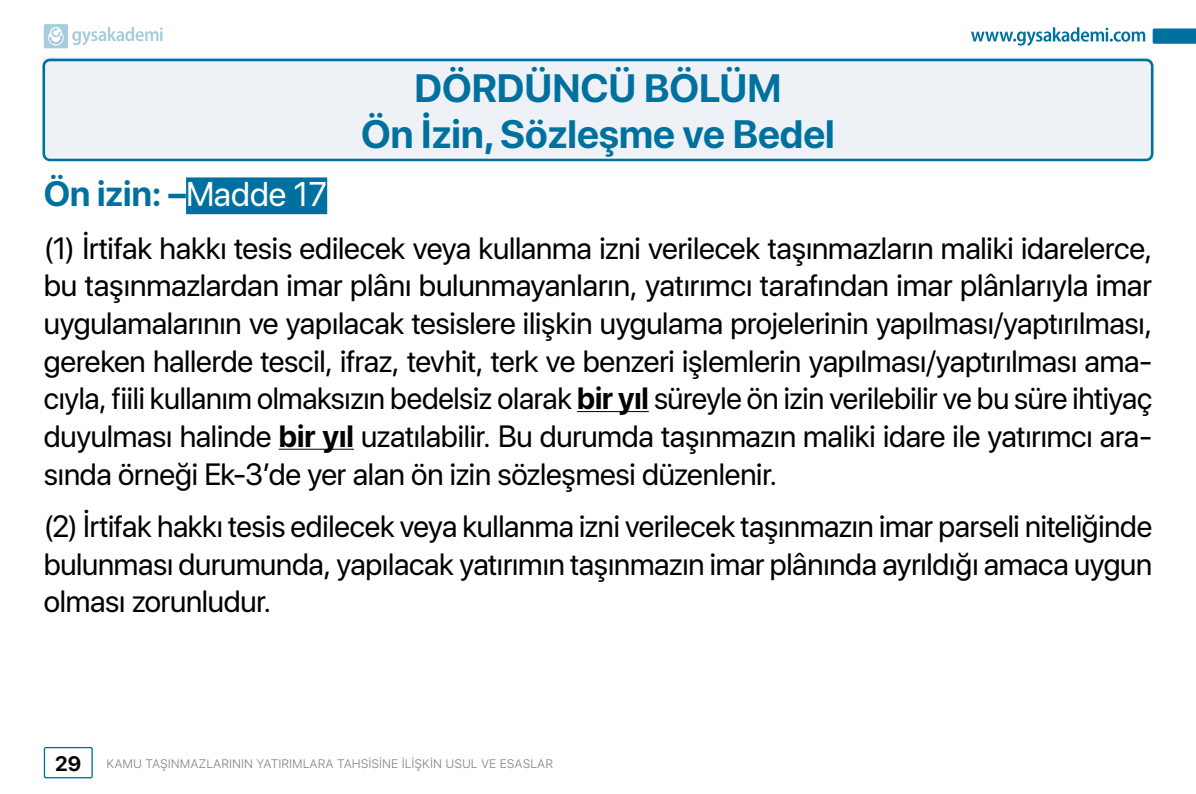
<style>
.page{position:relative;width:1196px;height:794px;background:#fff}
.page>*{position:absolute;margin:0;border:0;box-sizing:border-box;transform-origin:0 0}
.t1{font:700 39.38px/45.5px "SF Pro Display";color:#00719e;text-align:center}
.t2{font:700 35px "SF Pro Display";color:#00719e}
.t3{font:30.62px/37.6px "SF Pro Display";letter-spacing:-.005em;color:#000;text-align:justify}
.t4{font:700 20.82px "SF Pro Display";color:#000}
.t5{font:300 12.25px "SF Pro Text";color:#808080}
.s1{font-weight:400;font-size:34.12px;color:#fff}
.s2{font-weight:700}
</style>
<div class="page">
<div style="left:44px;top:57px;width:1108px;height:100px;background:#eef1f5"></div>
<div style="left:42px;top:59px;width:1111px;height:102px;border:3px solid #00719e;border-radius:6px"></div>
<div style="left:186px;top:177px;width:141px;height:37px;background:#00719e"></div>
<hr style="left:577px;top:411px;width:71px;height:1px;background:#000">
<hr style="left:279px;top:449px;width:75px;height:1px;background:#000">
<div style="left:44px;top:747px;width:49px;height:31px;border:1px solid #00719e;border-radius:2px"></div>
<svg style="left:971px;top:27px;width:173px;height:19px"></svg>
<svg style="left:1152px;top:28px;width:43px;height:16px"></svg>
<svg style="left:44px;top:24px;width:119px;height:24px"></svg>
<p class="t1" style="left:361px;top:66px;width:475px">DÖRDÜNCÜ BÖLÜM<br>Ön İzin, Sözleşme ve Bedel</p>
<p class="t2" style="left:44px;top:174px;width:285px">Ön izin: –<span class="s1">Madde 17</span></p>
<p class="t3" style="left:44px;top:229px;width:1109px">(1) İrtifak hakkı tesis edilecek veya kullanma izni verilecek taşınmazların maliki idarelerce, bu taşınmazlardan imar plânı bulunmayanların, yatırımcı tarafından imar plânlarıyla imar uygulamalarının ve yapılacak tesislere ilişkin uygulama projelerinin yapılması/yaptırılması, gereken hallerde tescil, ifraz, tevhit, terk ve benzeri işlemlerin yapılması/yaptırılması ama&shy;cıyla, fiili kullanım olmaksızın bedelsiz olarak <span class="s2">bir yıl</span> süreyle ön izin verilebilir ve bu süre ihtiyaç duyulması halinde <span class="s2">bir yıl</span> uzatılabilir. Bu durumda taşınmazın maliki idare ile yatırımcı ara&shy;sında örneği Ek-3’de yer alan ön izin sözleşmesi düzenlenir.</p>
<p class="t3" style="left:44px;top:507px;width:1109px">(2) İrtifak hakkı tesis edilecek veya kullanma izni verilecek taşınmazın imar parseli niteliğinde bulunması durumunda, yapılacak yatırımın taşınmazın imar plânında ayrıldığı amaca uygun olması zorunludur.</p>
<p class="t4" style="left:55px;top:751px;width:28px">29</p>
<p class="t5" style="left:106px;top:755px;width:448px">KAMU TAŞINMAZLARININ YATIRIMLARA TAHSİSİNE İLİŞKİN USUL VE ESASLAR</p>
</div>
